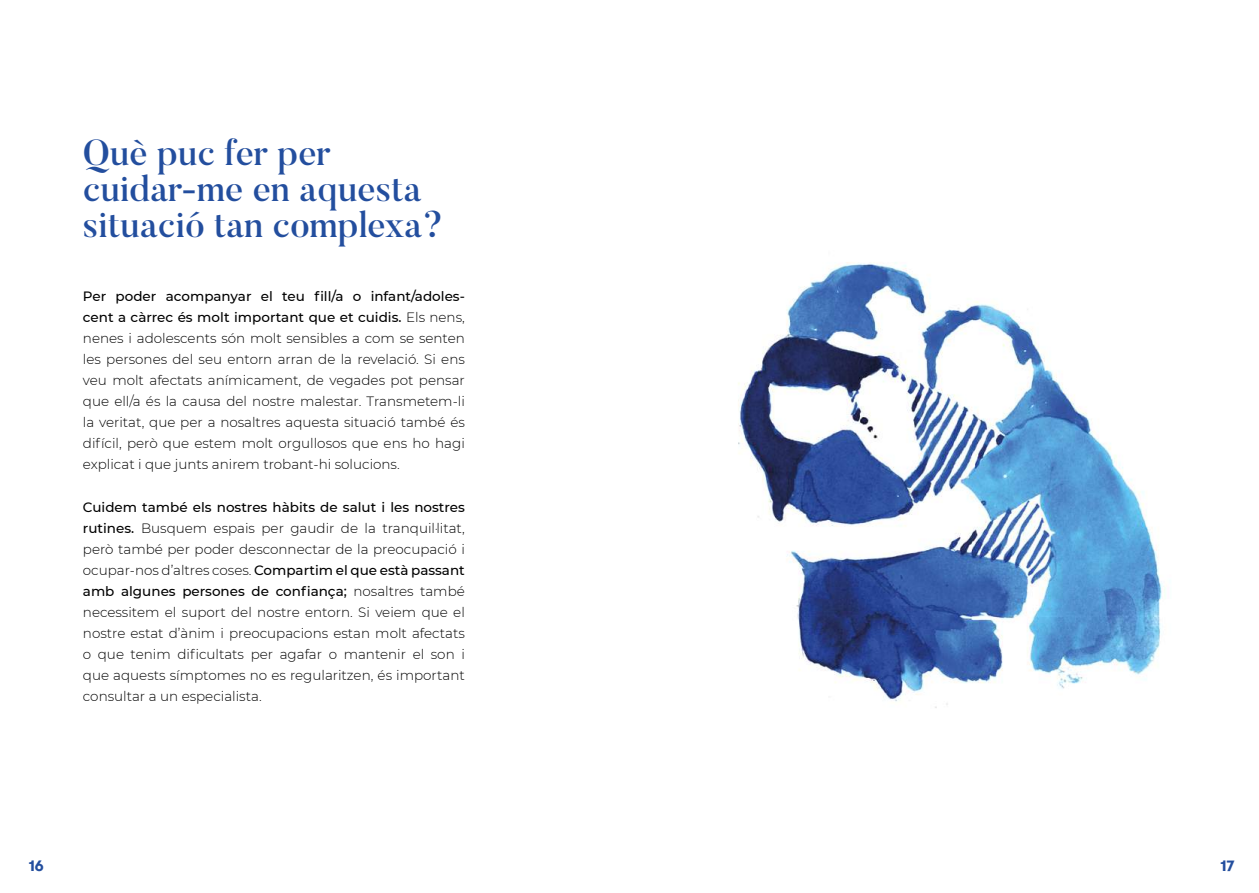
<style>
.page{position:relative;width:1259px;height:893px;background:#fff}
.page>*{position:absolute;margin:0;border:0;box-sizing:border-box;transform-origin:0 0}
.t1{font:500 36px/36px "Butler";color:#234e9e}
.t2{font:700 15px "GT Walsheim Pro";color:#234e9e}
.t3{font:300 13.5px/21px "Montserrat";color:#000;text-align:justify}
.s1{font-weight:500}
</style>
<div class="page">
<img style="left:738px;top:262px;width:427px;height:446px">
<h1 class="t1" style="left:83px;top:134px;width:362px">Què puc fer per cuidar-me en aquesta situació tan complexa?</h1>
<p class="t3" style="left:83px;top:286px;width:383px"><span class="s1">Per poder acompanyar el teu fill/a o infant/adoles&shy;cent a càrrec és molt important que et cuidis.</span> Els nens, nenes i adolescents són molt sensibles a com se senten les persones del seu entorn arran de la revelació. Si ens veu molt afectats anímicament, de vegades pot pensar que ell/a és la causa del nostre malestar. Transmetem-li la veritat, que per a nosaltres aquesta situació també és difícil, però que estem molt orgullosos que ens ho hagi explicat i que junts anirem trobant-hi solucions.</p>
<p class="t3" style="left:83px;top:496px;width:383px"><span class="s1">Cuidem també els nostres hàbits de salut i les nostres rutines.</span> Busquem espais per gaudir de la tranquil·litat, però també per poder desconnectar de la preocupació i ocupar-nos d’altres coses. <span class="s1">Compartim el que està passant amb algunes persones de confiança;</span> nosaltres també necessitem el suport del nostre entorn. Si veiem que el nostre estat d’ànim i preocupacions estan molt afectats o que tenim dificultats per agafar o mantenir el son i que aquests símptomes no es regularitzen, és important consultar a un especialista.</p>
<p class="t2" style="left:29px;top:855px;width:17px">16</p>
<p class="t2" style="left:1220px;top:855px;width:16px">17</p>
</div>
